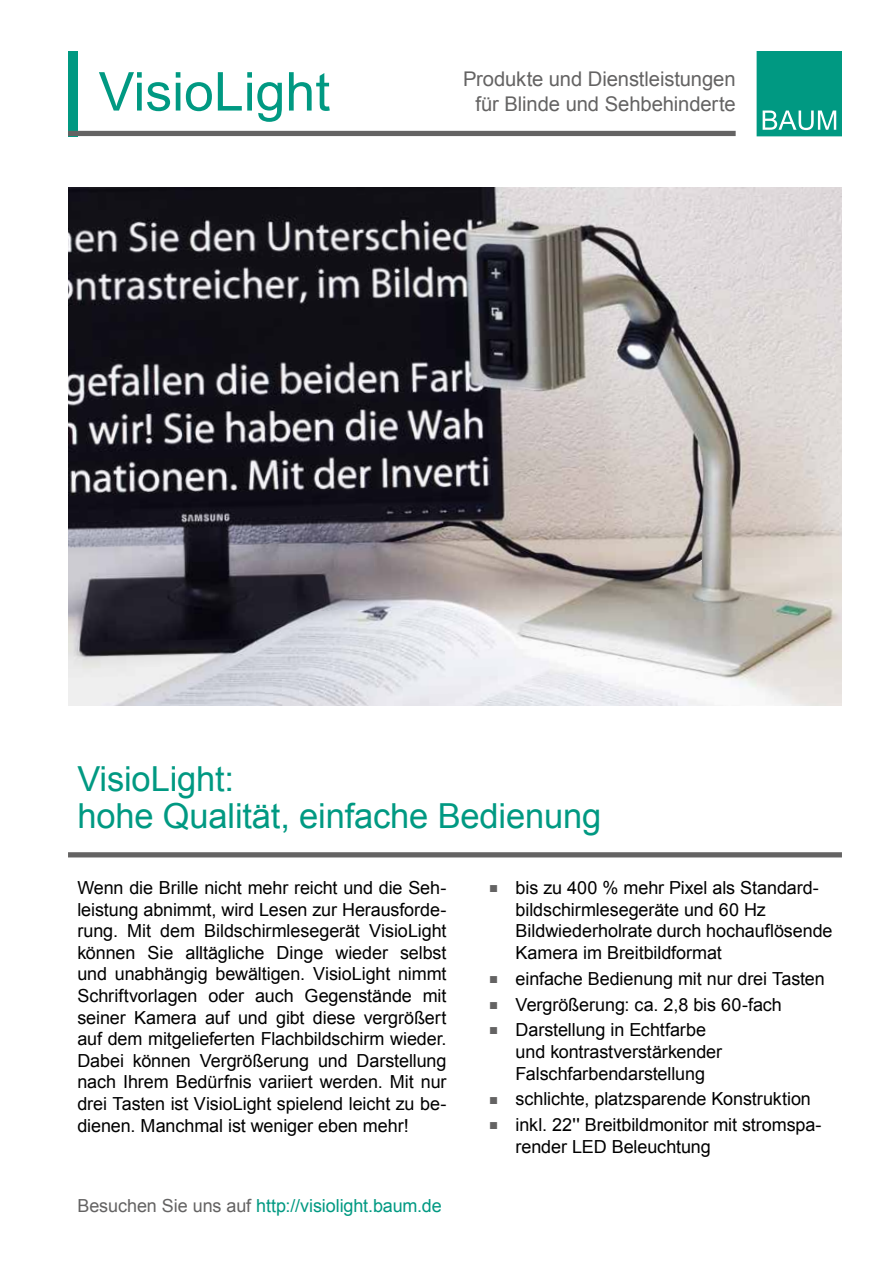
<style>
.page{position:relative;width:893px;height:1263px;background:#fff}
.page>*{position:absolute;margin:0;border:0;box-sizing:border-box;transform-origin:0 0}
.t1{font:53.7px "Arial";color:#009982}
.t2{font:34.5px/37.5px "Arial";letter-spacing:-.005em;color:#009982}
.t3{font:20.25px/24.3px "Arial";letter-spacing:-.005em;color:#646363;text-align:right}
.t4{font:18px/21.6px "Arial";letter-spacing:-.005em;color:#000}
.t5{font:18px "Arial";letter-spacing:-.005em;color:#009982}
.s1{color:#646363}
.s2{font-size:15px;color:#646363}
</style>
<div class="page">
<div style="left:68px;top:852px;width:774px;height:5px;background:#646363"></div>
<div style="left:68px;top:51px;width:9px;height:85px;background:#009982"></div>
<div style="left:68px;top:131px;width:668px;height:5px;background:#646363"></div>
<div style="left:757px;top:51px;width:85px;height:85px;background:#009982"></div>
<svg style="left:763px;top:111px;width:73px;height:19px"></svg>
<img style="left:68px;top:187px;width:774px;height:519px">
<h1 class="t1" style="left:99px;top:57px;width:233px">VisioLight</h1>
<p class="t3" style="left:463px;top:67px;width:274px">Produkte und Dienstleistungen für Blinde und Sehbehinderte</p>
<h2 class="t2" style="left:77px;top:760px;width:525px">VisioLight:<br>hohe Qualität, einfache Bedienung</h2>
<p class="t4" style="left:77px;top:877px;width:371px;text-align:justify">Wenn die Brille nicht mehr reicht und die Seh&shy;leistung abnimmt, wird Lesen zur Herausforde&shy;rung. Mit dem Bildschirmlesegerät VisioLight können Sie alltägliche Dinge wieder selbst und unabhängig bewältigen. VisioLight nimmt Schriftvorlagen oder auch Gegenstände mit seiner Kamera auf und gibt diese vergrößert auf dem mitgelieferten Flachbildschirm wieder.<br>Dabei können Vergrößerung und Darstellung nach Ihrem Bedürfnis variiert werden. Mit nur drei Tasten ist VisioLight spielend leicht zu be&shy;dienen. Manchmal ist weniger eben mehr!</p>
<p class="t5" style="left:77px;top:1194px;width:366px"><span class="s1">Besuchen Sie uns auf</span> http://visiolight.baum.de</p>
<p class="t4" style="left:516px;top:877px;width:318px;text-indent:-27px"><span class="s2">■</span> bis zu 400 % mehr Pixel als Standard&shy;bildschirmlesegeräte und 60 Hz Bildwiederholrate durch hochauflösende Kamera im Breitbildformat</p>
<p class="t4" style="left:489px;top:968px;width:337px"><span class="s2">■</span> einfache Bedienung mit nur drei Tasten</p>
<p class="t4" style="left:489px;top:993px;width:294px"><span class="s2">■</span> Vergrößerung: ca. 2,8 bis 60-fach</p>
<p class="t4" style="left:516px;top:1019px;width:208px;text-indent:-27px"><span class="s2">■</span> Darstellung in Echtfarbe und kontrastverstärkender<br>Falschfarbendarstellung</p>
<p class="t4" style="left:489px;top:1088px;width:323px"><span class="s2">■</span> schlichte, platzsparende Konstruktion</p>
<p class="t4" style="left:516px;top:1114px;width:308px;text-indent:-27px"><span class="s2">■</span> inkl. 22'' Breitbildmonitor mit stromspa&shy;render LED Beleuchtung</p>
</div>
